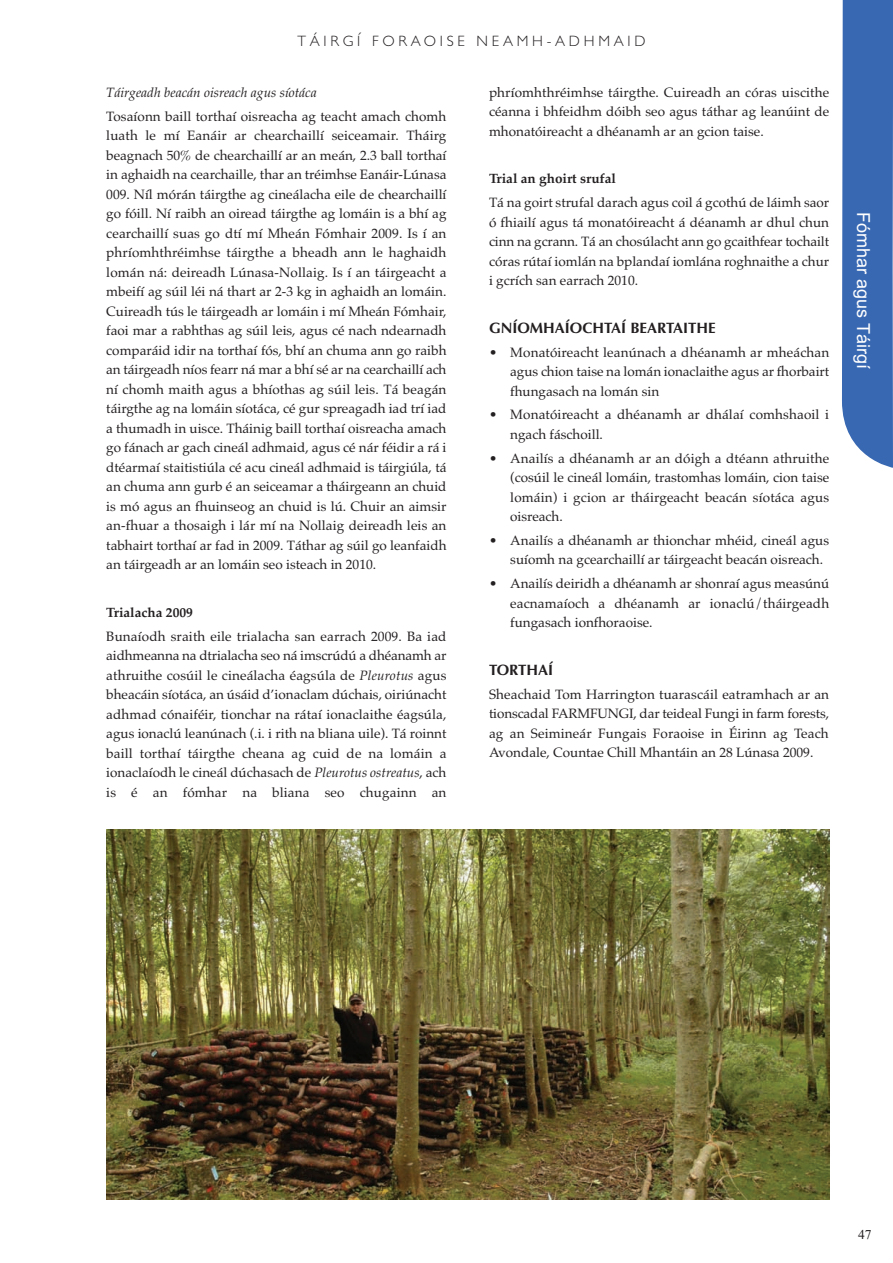
<style>
.page{position:relative;width:893px;height:1263px;background:#fff}
.page>*{position:absolute;margin:0;border:0;box-sizing:border-box;transform-origin:0 0}
.t1{font:18px "Arial";color:#fff}
.t2{font:700 15px "Optima";color:#231f20}
.t3{font:300 15px "Gill Sans";letter-spacing:.25em;color:#231f20}
.t4{font:13.5px/19.5px "Palatino";color:#231f20;text-align:justify}
.t5{font:italic 13.5px "Palatino";color:#231f20}
.t6{font:700 13.5px "Palatino";color:#231f20}
.t7{font:13.5px "Times New Roman";color:#231f20}
.s1{font-style:italic}
</style>
<div class="page">
<div style="left:842px;top:0;width:51px;height:468px;background:#3868b2"></div>
<img style="left:106px;top:830px;width:723px;height:369px">
<p class="t3" style="left:297px;top:33px;width:350px">TÁIRGÍ FORAOISE NEAMH-ADHMAID</p>
<p class="t5" style="left:106px;top:85px;width:212px">Táirgeadh beacán oisreach agus síotáca</p>
<p class="t4" style="left:106px;top:106px;width:342px">Tosaíonn baill torthaí oisreacha ag teacht amach chomh luath le mí Eanáir ar chearchaillí seiceamair. Tháirg beagnach 50% de chearchaillí ar an meán, 2.3 ball torthaí in aghaidh na cearchaille, thar an tréimhse Eanáir-Lúnasa 009. Níl mórán táirgthe ag cineálacha eile de chearchaillí go fóill. Ní raibh an oiread táirgthe ag lomáin is a bhí ag cearchaillí suas go dtí mí Mheán Fómhair 2009. Is í an phríomhthréimhse táirgthe a bheadh ann le haghaidh lomán ná: deireadh Lúnasa-Nollaig. Is í an táirgeacht a mbeifí ag súil léi ná thart ar 2-3 kg in aghaidh an lomáin.<br>Cuireadh tús le táirgeadh ar lomáin i mí Mheán Fómhair, faoi mar a rabhthas ag súil leis, agus cé nach ndearnadh comparáid idir na torthaí fós, bhí an chuma ann go raibh an táirgeadh níos fearr ná mar a bhí sé ar na cearchaillí ach ní chomh maith agus a bhíothas ag súil leis. Tá beagán táirgthe ag na lomáin síotáca, cé gur spreagadh iad trí iad a thumadh in uisce. Tháinig baill torthaí oisreacha amach go fánach ar gach cineál adhmaid, agus cé nár féidir a rá i dtéarmaí staitistiúla cé acu cineál adhmaid is táirgiúla, tá an chuma ann gurb é an seiceamar a tháirgeann an chuid is mó agus an fhuinseog an chuid is lú. Chuir an aimsir an-fhuar a thosaigh i lár mí na Nollaig deireadh leis an tabhairt torthaí ar fad in 2009. Táthar ag súil go leanfaidh an táirgeadh ar an lomáin seo isteach in 2010.</p>
<p class="t6" style="left:106px;top:604px;width:88px">Trialacha 2009</p>
<p class="t4" style="left:106px;top:626px;width:342px">Bunaíodh sraith eile trialacha san earrach 2009. Ba iad aidhmeanna na dtrialacha seo ná imscrúdú a dhéanamh ar athruithe cosúil le cineálacha éagsúla de <span class="s1">Pleurotus</span> agus bheacáin síotáca, an úsáid d’ionaclam dúchais, oiriúnacht adhmad cónaiféir, tionchar na rátaí ionaclaithe éagsúla, agus ionaclú leanúnach (.i. i rith na bliana uile). Tá roinnt baill torthaí táirgthe cheana ag cuid de na lomáin a ionaclaíodh le cineál dúchasach de <span class="s1">Pleurotus ostreatus</span>, ach is é an fómhar na bliana seo chugainn an</p>
<p class="t4" style="left:489px;top:83px;width:342px">phríomhthréimhse táirgthe. Cuireadh an córas uiscithe céanna i bhfeidhm dóibh seo agus táthar ag leanúint de mhonatóireacht a dhéanamh ar an gcion taise.</p>
<p class="t6" style="left:489px;top:171px;width:129px">Trial an ghoirt srufal</p>
<p class="t4" style="left:489px;top:193px;width:342px">Tá na goirt strufal darach agus coil á gcothú de láimh saor ó fhiailí agus tá monatóireacht á déanamh ar dhul chun cinn na gcrann. Tá an chosúlacht ann go gcaithfear tochailt córas rútaí iomlán na bplandaí iomlána roghnaithe a chur i gcrích san earrach 2010.</p>
<p class="t2" style="left:489px;top:319px;width:228px">GNÍOMHAÍOCHTAÍ BEARTAITHE</p>
<p class="t4" style="left:510px;top:342px;width:320px;text-indent:-21px">• Monatóireacht leanúnach a dhéanamh ar mheáchan agus chion taise na lomán ionaclaithe agus ar fhorbairt fhungasach na lomán sin</p>
<p class="t4" style="left:510px;top:405px;width:320px;text-indent:-21px">• Monatóireacht a dhéanamh ar dhálaí comhshaoil i ngach fáschoill.</p>
<p class="t4" style="left:510px;top:448px;width:320px;text-indent:-21px">• Anailís a dhéanamh ar an dóigh a dtéann athruithe (cosúil le cineál lomáin, trastomhas lomáin, cion taise lomáin) i gcion ar tháirgeacht beacán síotáca agus oisreach.</p>
<p class="t4" style="left:510px;top:530px;width:320px;text-indent:-21px">• Anailís a dhéanamh ar thionchar mhéid, cineál agus suíomh na gcearchaillí ar táirgeacht beacán oisreach.</p>
<p class="t4" style="left:510px;top:574px;width:320px;text-indent:-21px">• Anailís deiridh a dhéanamh ar shonraí agus measúnú eacnamaíoch a dhéanamh ar ionaclú/tháirgeadh fungasach ionfhoraoise.</p>
<p class="t2" style="left:489px;top:661px;width:66px">TORTHAÍ</p>
<p class="t4" style="left:489px;top:684px;width:342px">Sheachaid Tom Harrington tuarascáil eatramhach ar an tionscadal FARMFUNGI, dar teideal Fungi in farm forests, ag an Seimineár Fungais Foraoise in Éirinn ag Teach Avondale, Countae Chill Mhantáin an 28 Lúnasa 2009.</p>
<h1 class="t1" style="left:874px;top:212px;width:158px;rotate:90deg">Fómhar agus Táirgí</h1>
<p class="t7" style="left:858px;top:1226px;width:15px">47</p>
</div>
